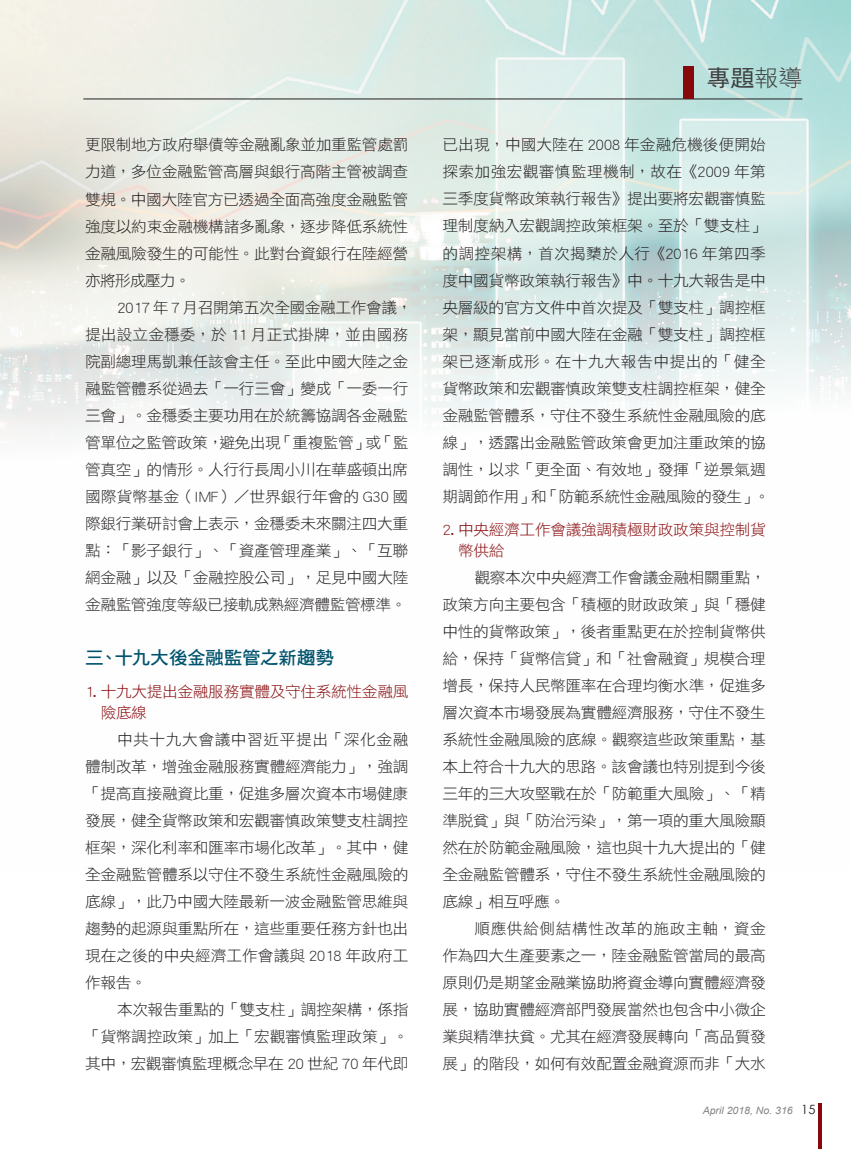
<style>
.page{position:relative;width:851px;height:1149px;background:#fff}
.page>*{position:absolute;margin:0;border:0;box-sizing:border-box;transform-origin:0 0}
.t1{font:22.8px "DF Hei Std W5";color:#3e3e3f;scale:1.05 1}
.t2{font:18.15px "DF Hei Std W7";letter-spacing:-.015em;color:#00536d}
.t3{font:15.3px/27px "DF Hei Std W3";letter-spacing:-.025em;color:#231f20;text-align:justify}
.t4{font:15.3px/21px "DF Hei Std W3";letter-spacing:-.025em;color:#87080b}
.t5{font:italic 10.2px "Arial";color:#808285}
.s1{font-family:"DF Hei Std W3"}
.s2{font-family:"Century Gothic";font-style:normal;font-size:12.75px;color:#231f20}
</style>
<div class="page">
<img style="left:0;top:0;width:850px;height:436px">
<hr style="left:83px;top:99px;width:719px;height:1px;background:#231f20">
<div style="left:683px;top:66px;width:10px;height:33px;background:#87080b"></div>
<svg style="left:818px;top:1103px;width:3px;height:45px"></svg>
<p class="t3" style="left:85px;top:131px;width:325px">更限制地方政府舉債等金融亂象並加重監管處罰力道，多位金融監管高層與銀行高階主管被調查雙規。中國大陸官方已透過全面高強度金融監管強度以約束金融機構諸多亂象，逐步降低系統性金融風險發生的可能性。此對台資銀行在陸經營亦將形成壓力。</p>
<p class="t3" style="left:85px;top:293px;width:329px;text-align:left;text-indent:32px">2017 年 7 月召開第五次全國金融工作會議，提出設立金穩委，於 11 月正式掛牌，並由國務院副總理馬凱兼任該會主任。至此中國大陸之金融監管體系從過去「一行三會」變成「一委一行三會」。金穩委主要功用在於統籌協調各金融監管單位之監管政策，避免出現「重複監管」或「監管真空」的情形。人行行長周小川在華盛頓出席國際貨幣基金（IMF）／世界銀行年會的 G30 國際銀行業研討會上表示，金穩委未來關注四大重點：「影子銀行」、「資產管理產業」、「互聯網金融」以及「金融控股公司」，足見中國大陸金融監管強度等級已接軌成熟經濟體監管標準。</p>
<p class="t2" style="left:85px;top:647px;width:250px">三、十九大後金融監管之新趨勢</p>
<p class="t4" style="left:101px;top:680px;width:309px;text-indent:-16px">1. 十九大提出金融服務實體及守住系統性金融風險底線</p>
<p class="t3" style="left:85px;top:725px;width:325px;text-indent:32px">中共十九大會議中習近平提出「深化金融體制改革，增強金融服務實體經濟能力」，強調「提高直接融資比重，促進多層次資本市場健康發展，健全貨幣政策和宏觀審慎政策雙支柱調控框架，深化利率和匯率市場化改革」。其中，健全金融監管體系以守住不發生系統性金融風險的底線」，此乃中國大陸最新一波金融監管思維與趨勢的起源與重點所在，這些重要任務方針也出現在之後的中央經濟工作會議與 2018 年政府工作報告。</p>
<p class="t3" style="left:85px;top:995px;width:325px;text-indent:32px">本次報告重點的「雙支柱」調控架構，係指「貨幣調控政策」加上「宏觀審慎監理政策」。其中，宏觀審慎監理概念早在 20 世紀 70 年代即</p>
<h1 class="t1" style="left:706px;top:66px;width:93px">專題<span class="s1">報導</span></h1>
<p class="t3" style="left:442px;top:131px;width:329px;text-align:left">已出現，中國大陸在 2008 年金融危機後便開始探索加強宏觀審慎監理機制，故在《2009 年第三季度貨幣政策執行報告》提出要將宏觀審慎監理制度納入宏觀調控政策框架。至於「雙支柱」的調控架構，首次揭櫫於人行《2016 年第四季度中國貨幣政策執行報告》中。十九大報告是中央層級的官方文件中首次提及「雙支柱」調控框架，顯見當前中國大陸在金融「雙支柱」調控框架已逐漸成形。在十九大報告中提出的「健全貨幣政策和宏觀審慎政策雙支柱調控框架，健全金融監管體系，守住不發生系統性金融風險的底線」，透露出金融監管政策會更加注重政策的協調性，以求「更全面、有效地」發揮「逆景氣週期調節作用」和「防範系統性金融風險的發生」。</p>
<p class="t4" style="left:458px;top:518px;width:309px;text-indent:-16px">2. 中央經濟工作會議強調積極財政政策與控制貨幣供給</p>
<p class="t3" style="left:442px;top:563px;width:325px;text-indent:32px">觀察本次中央經濟工作會議金融相關重點，政策方向主要包含「積極的財政政策」與「穩健中性的貨幣政策」，後者重點更在於控制貨幣供給，保持「貨幣信貸」和「社會融資」規模合理增長，保持人民幣匯率在合理均衡水準，促進多層次資本市場發展為實體經濟服務，守住不發生系統性金融風險的底線。觀察這些政策重點，基本上符合十九大的思路。該會議也特別提到今後三年的三大攻堅戰在於「防範重大風險」、「精準脫貧」與「防治污染」，第一項的重大風險顯然在於防範金融風險，這也與十九大提出的「健全金融監管體系，守住不發生系統性金融風險的底線」相互呼應。</p>
<p class="t3" style="left:442px;top:914px;width:325px;text-indent:32px">順應供給側結構性改革的施政主軸，資金作為四大生產要素之一，陸金融監管當局的最高原則仍是期望金融業協助將資金導向實體經濟發展，協助實體經濟部門發展當然也包含中小微企業與精準扶貧。尤其在經濟發展轉向「高品質發展」的階段，如何有效配置金融資源而非「大水</p>
<p class="t5" style="left:702px;top:1103px;width:114px">April 2018, No. 316 <span class="s2">15</span></p>
</div>
